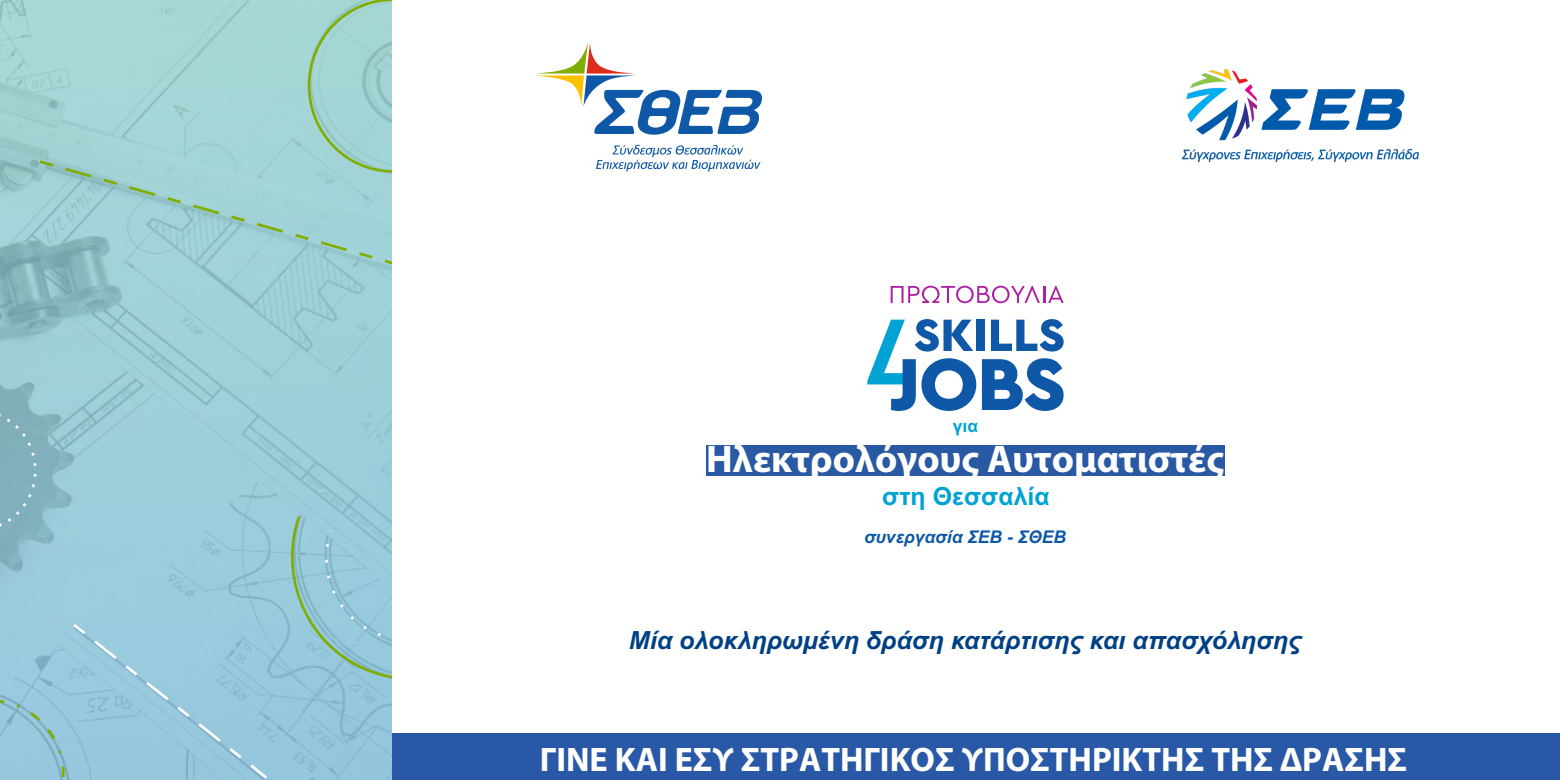
<style>
.page{position:relative;width:1560px;height:780px;background:#fff}
.page>*{position:absolute;margin:0;border:0;box-sizing:border-box;transform-origin:0 0}
.t1{font:700 38.75px "Myriad Pro";color:#fff}
.t2{font:700 34.12px "Myriad Pro";color:#fff}
.t3{font:italic 700 25px "Arial";color:#004085}
.t4{font:700 25px "Arial";color:#00a3d4}
.t5{font:italic 700 17.5px "Arial";color:#0e58a7}
.t6{font:700 17.5px "Arial";color:#00a3d4}
</style>
<div class="page">
<div style="left:0;top:733px;width:391px;height:47px;background:#95c6dd"></div>
<div style="left:390px;top:733px;width:1169px;height:46px;background:#2959a6"></div>
<img style="left:0;top:0;width:391px;height:779px">
<div style="left:0;top:409px;width:37px;height:122px;background:#81afbc"></div>
<svg style="left:289px;top:513px;width:102px;height:167px;background:#94c6d1"></svg>
<svg style="left:37px;top:0;width:354px;height:268px;background:#a1d2d1"></svg>
<svg style="left:0;top:621px;width:270px;height:158px"></svg>
<svg style="left:596px;top:145px;width:164px;height:27px"></svg>
<svg style="left:535px;top:43px;width:227px;height:92px"></svg>
<svg style="left:890px;top:286px;width:173px;height:17px"></svg>
<svg style="left:867px;top:319px;width:196px;height:92px"></svg>
<div style="left:706px;top:444px;width:518px;height:31px;background:#2959a3"></div>
<img style="left:1182px;top:69px;width:235px;height:92px">
<p class="t6" style="left:952px;top:419px;width:27px">για</p>
<h1 class="t1" style="left:706px;top:442px;width:519px">Ηλεκτρολόγους Αυτοματιστές</h1>
<p class="t4" style="left:882px;top:487px;width:169px">στη Θεσσαλία</p>
<p class="t5" style="left:863px;top:530px;width:203px">συνεργασία ΣΕΒ - ΣΘΕΒ</p>
<p class="t3" style="left:629px;top:630px;width:674px">Μία ολοκληρωμένη δράση κατάρτισης και απασχόλησης</p>
<h2 class="t2" style="left:540px;top:745px;width:868px">ΓΙΝΕ ΚΑΙ ΕΣΥ ΣΤΡΑΤΗΓΙΚΟΣ ΥΠΟΣΤΗΡΙΚΤΗΣ ΤΗΣ ΔΡΑΣΗΣ</h2>
</div>
